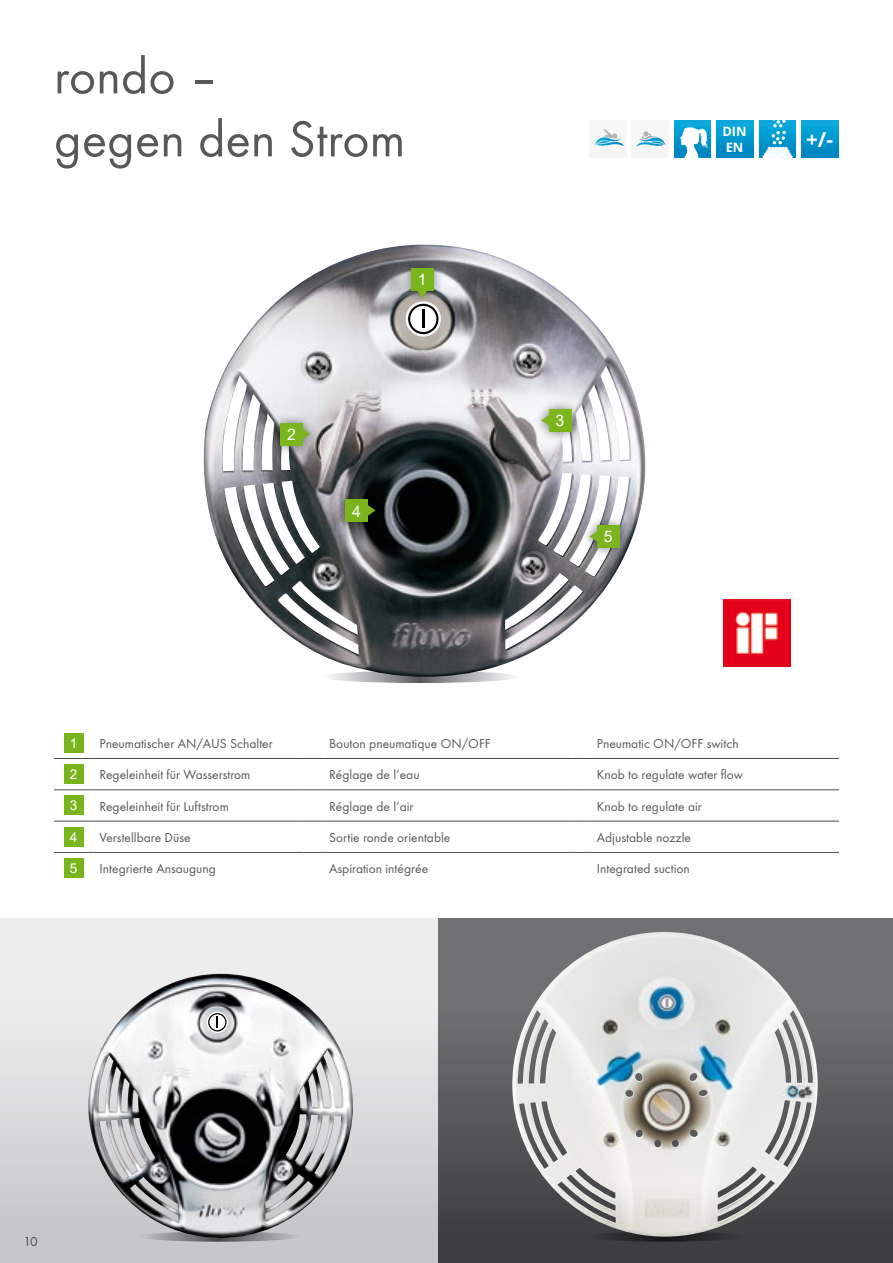
<style>
.page{position:relative;width:893px;height:1263px;background:#fff}
.page>*{position:absolute;margin:0;border:0;box-sizing:border-box;transform-origin:0 0}
.t1{font:52.5px/63px "Function";color:#58585a}
.t2{font:700 20.7px "Open Sans";color:#fff}
.t3{font:15.9px "Arial";color:#fff}
.t4{font:13.65px "Arial";color:#fff}
.t5{font:13.5px "Function";color:#58585a}
.t6{font:13.5px "Function";color:#4b4b4d}
.t7{font:700 12.9px/15.5px "Open Sans";color:#fff}
</style>
<div class="page">
<div style="left:437px;top:918px;width:456px;height:345px;background:linear-gradient(to bottom,#7a7c7e,#3c3c3e)"></div>
<div style="left:0;top:918px;width:437px;height:345px;background:linear-gradient(to bottom,#f4f5f5,#c4c5c7)"></div>
<img style="left:203px;top:244px;width:443px;height:439px">
<svg style="left:406px;top:301px;width:35px;height:36px"></svg>
<svg style="left:408px;top:304px;width:30px;height:30px"></svg>
<div style="left:410px;top:306px;width:26px;height:26px;background:#fff;border-radius:50%"></div>
<svg style="left:422px;top:309px;width:2px;height:19px"></svg>
<hr style="left:54px;top:758px;width:40px;height:1px;background:#4b4b4d">
<hr style="left:94px;top:758px;width:210px;height:1px;background:#4b4b4d">
<svg style="left:304px;top:758px;width:19px;height:1px"></svg>
<hr style="left:323px;top:758px;width:250px;height:1px;background:#4b4b4d">
<svg style="left:573px;top:758px;width:18px;height:1px"></svg>
<hr style="left:591px;top:758px;width:248px;height:1px;background:#4b4b4d">
<hr style="left:54px;top:789px;width:40px;height:1px;background:#4b4b4d">
<hr style="left:94px;top:789px;width:210px;height:1px;background:#4b4b4d">
<svg style="left:304px;top:789px;width:19px;height:1px"></svg>
<hr style="left:323px;top:789px;width:250px;height:1px;background:#4b4b4d">
<svg style="left:573px;top:789px;width:18px;height:1px"></svg>
<hr style="left:591px;top:789px;width:248px;height:1px;background:#4b4b4d">
<hr style="left:54px;top:821px;width:40px;height:1px;background:#4b4b4d">
<hr style="left:94px;top:821px;width:210px;height:1px;background:#4b4b4d">
<svg style="left:304px;top:821px;width:19px;height:1px"></svg>
<hr style="left:323px;top:821px;width:250px;height:1px;background:#4b4b4d">
<svg style="left:573px;top:821px;width:18px;height:1px"></svg>
<hr style="left:591px;top:821px;width:248px;height:1px;background:#4b4b4d">
<hr style="left:54px;top:852px;width:40px;height:1px;background:#4b4b4d">
<hr style="left:94px;top:852px;width:210px;height:1px;background:#4b4b4d">
<svg style="left:304px;top:852px;width:19px;height:1px"></svg>
<hr style="left:323px;top:852px;width:250px;height:1px;background:#4b4b4d">
<svg style="left:573px;top:852px;width:18px;height:1px"></svg>
<hr style="left:591px;top:852px;width:248px;height:1px;background:#4b4b4d">
<div style="left:64px;top:733px;width:19px;height:19px;background:#7ab51d"></div>
<div style="left:64px;top:764px;width:19px;height:20px;background:#7ab51d"></div>
<div style="left:64px;top:796px;width:19px;height:19px;background:#7ab51d"></div>
<div style="left:64px;top:827px;width:19px;height:19px;background:#7ab51d"></div>
<div style="left:64px;top:858px;width:19px;height:20px;background:#7ab51d"></div>
<svg style="left:138px;top:1231px;width:162px;height:11px"></svg>
<img style="left:88px;top:974px;width:265px;height:264px">
<svg style="left:207px;top:1012px;width:21px;height:21px"></svg>
<svg style="left:208px;top:1013px;width:19px;height:18px"></svg>
<svg style="left:209px;top:1014px;width:16px;height:16px"></svg>
<svg style="left:217px;top:1016px;width:1px;height:12px"></svg>
<svg style="left:584px;top:1231px;width:162px;height:11px"></svg>
<img style="left:512px;top:932px;width:306px;height:304px">
<img style="left:723px;top:599px;width:68px;height:68px">
<div style="left:271px;top:414px;width:48px;height:42px;background:#000;opacity:.5"></div>
<div style="left:280px;top:423px;width:23px;height:23px;background:#7ab51d"></div>
<svg style="left:303px;top:428px;width:7px;height:11px"></svg>
<div style="left:336px;top:490px;width:48px;height:42px;background:#000;opacity:.5"></div>
<div style="left:345px;top:500px;width:23px;height:22px;background:#7ab51d"></div>
<svg style="left:368px;top:505px;width:7px;height:11px"></svg>
<div style="left:401px;top:258px;width:42px;height:48px;background:#000;opacity:.5"></div>
<div style="left:411px;top:268px;width:22px;height:22px;background:#7ab51d"></div>
<svg style="left:417px;top:290px;width:11px;height:8px"></svg>
<div style="left:533px;top:400px;width:48px;height:42px;background:#000;opacity:.5"></div>
<div style="left:549px;top:409px;width:22px;height:23px;background:#7ab51d"></div>
<svg style="left:541px;top:415px;width:8px;height:11px"></svg>
<div style="left:581px;top:516px;width:48px;height:42px;background:#000;opacity:.5"></div>
<div style="left:597px;top:525px;width:22px;height:23px;background:#7ab51d"></div>
<svg style="left:589px;top:531px;width:8px;height:11px"></svg>
<div style="left:589px;top:120px;width:38px;height:37px;background:#f6f6f6"></div>
<svg style="left:595px;top:129px;width:29px;height:17px"></svg>
<div style="left:632px;top:120px;width:37px;height:37px;background:#f6f6f6"></div>
<svg style="left:637px;top:131px;width:28px;height:15px"></svg>
<div style="left:674px;top:121px;width:37px;height:36px;background:linear-gradient(to bottom,#06abdf,#0084be)"></div>
<svg style="left:679px;top:125px;width:29px;height:32px"></svg>
<div style="left:717px;top:121px;width:36px;height:36px;background:linear-gradient(to bottom,#06abdf,#0084be)"></div>
<div style="left:759px;top:121px;width:37px;height:36px;background:linear-gradient(to bottom,#06abdf,#0084be)"></div>
<svg style="left:762px;top:121px;width:31px;height:36px"></svg>
<div style="left:802px;top:121px;width:36px;height:36px;background:linear-gradient(to bottom,#06abdf,#0084be)"></div>
<h1 class="t1" style="left:54px;top:45px;width:353px">rondo –<br>gegen den Strom</h1>
<p class="t3" style="left:418px;top:268px;width:10px">1</p>
<p class="t3" style="left:287px;top:424px;width:10px">2</p>
<p class="t3" style="left:352px;top:500px;width:10px">4</p>
<p class="t3" style="left:556px;top:410px;width:10px">3</p>
<p class="t3" style="left:604px;top:526px;width:10px">5</p>
<p class="t7" style="left:722px;top:123px;width:26px">DIN<br>EN</p>
<h2 class="t2" style="left:806px;top:125px;width:28px">+/-</h2>
<p class="t4" style="left:70px;top:734px;width:9px">1</p>
<p class="t5" style="left:100px;top:736px;width:175px">Pneumatischer AN/AUS Schalter</p>
<p class="t5" style="left:329px;top:736px;width:163px">Bouton pneumatique ON/OFF</p>
<p class="t5" style="left:597px;top:736px;width:143px">Pneumatic ON/OFF switch</p>
<p class="t4" style="left:70px;top:765px;width:9px">2</p>
<p class="t5" style="left:100px;top:767px;width:152px">Regeleinheit für Wasserstrom</p>
<p class="t5" style="left:329px;top:767px;width:92px">Réglage de l‘eau</p>
<p class="t5" style="left:597px;top:767px;width:148px">Knob to regulate water flow</p>
<p class="t4" style="left:70px;top:796px;width:9px">3</p>
<p class="t5" style="left:100px;top:798px;width:131px">Regeleinheit für Luftstrom</p>
<p class="t5" style="left:329px;top:798px;width:86px">Réglage de l‘air</p>
<p class="t5" style="left:597px;top:798px;width:107px">Knob to regulate air</p>
<p class="t4" style="left:70px;top:827px;width:9px">4</p>
<p class="t5" style="left:100px;top:829px;width:93px">Verstellbare Düse</p>
<p class="t5" style="left:329px;top:829px;width:123px">Sortie ronde orientable</p>
<p class="t5" style="left:597px;top:829px;width:96px">Adjustable nozzle</p>
<p class="t4" style="left:70px;top:859px;width:9px">5</p>
<p class="t5" style="left:100px;top:861px;width:118px">Integrierte Ansaugung</p>
<p class="t5" style="left:329px;top:861px;width:101px">Aspiration intégrée</p>
<p class="t5" style="left:597px;top:861px;width:95px">Integrated suction</p>
<p class="t6" style="left:23px;top:1234px;width:16px">10</p>
</div>
